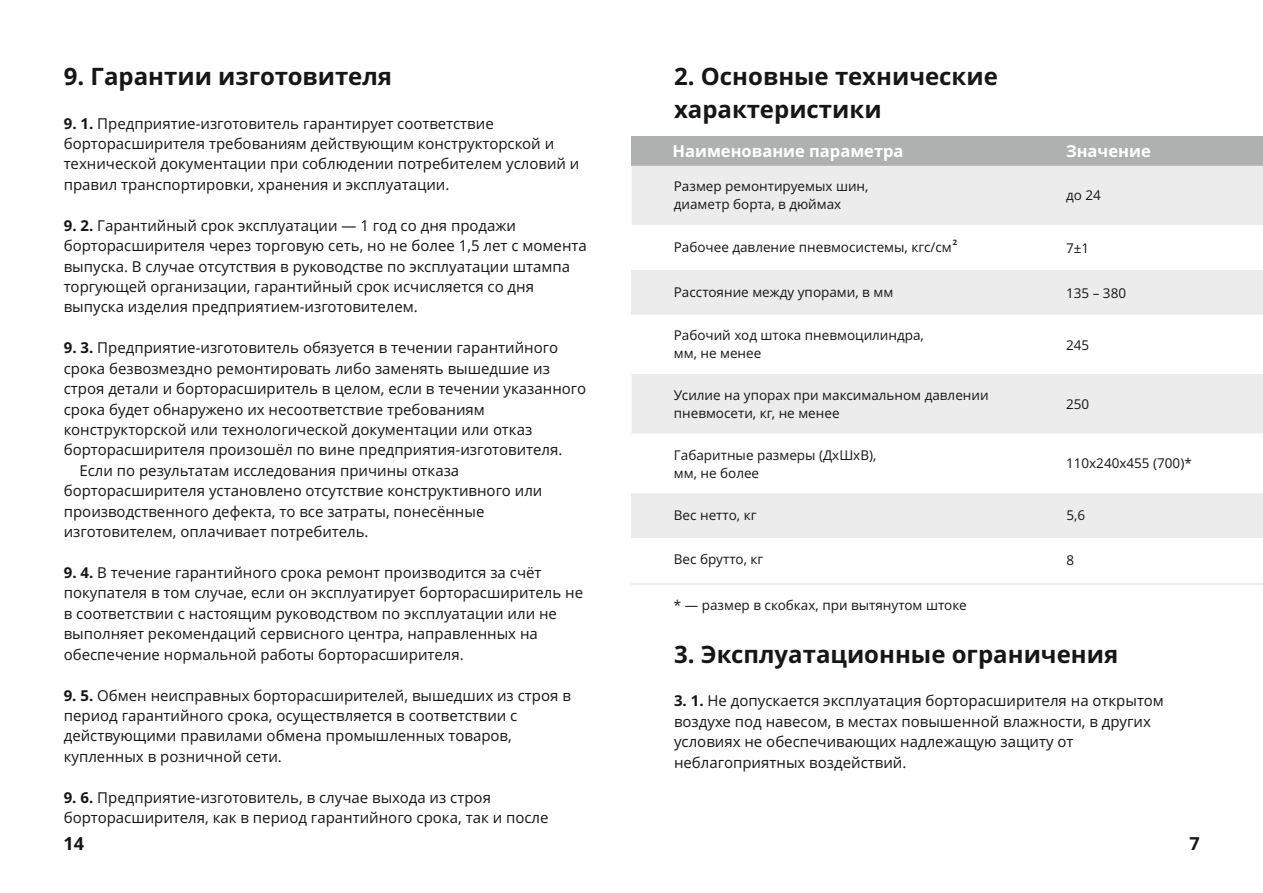
<style>
.page{position:relative;width:1263px;height:893px;background:#fff}
.page>*{position:absolute;margin:0;border:0;box-sizing:border-box;transform-origin:0 0}
.t1{font:700 24px/32.7px "Open Sans";color:#151616}
.t2{font:700 18px "Open Sans";color:#151616}
.t3{font:700 16.5px "Open Sans";color:#fff}
.t4{font:15px/20.4px "Open Sans";color:#151616}
.t5{font:13.5px/18.5px "Open Sans";color:#151616}
.t6{font:700 7.5px "Open Sans";color:#151616}
.s1{font-weight:700}
</style>
<div class="page">
<div style="left:631px;top:493px;width:632px;height:45px;background:#ececec"></div>
<hr style="left:631px;top:583px;width:632px;height:1px;background:#ececec">
<div style="left:631px;top:136px;width:632px;height:30px;background:#afb0b0"></div>
<div style="left:632px;top:166px;width:631px;height:59px;background:#ececec"></div>
<div style="left:631px;top:270px;width:632px;height:45px;background:#ececec"></div>
<div style="left:632px;top:374px;width:631px;height:59px;background:#ececec"></div>
<h1 class="t1" style="left:64px;top:62px;width:330px">9. Гарантии изготовителя</h1>
<p class="t4" style="left:64px;top:114px;width:517px"><span class="s1">9. 1.</span> Предприятие-изготовитель гарантирует соответствие борторасширителя требованиям действующим конструкторской и технической документации при соблюдении потребителем условий и правил транспортировки, хранения и эксплуатации.</p>
<p class="t4" style="left:64px;top:217px;width:525px"><span class="s1">9. 2.</span> Гарантийный срок эксплуатации — 1 год со дня продажи борторасширителя через торговую сеть, но не более 1,5 лет с момента выпуска. В случае отсутствия в руководстве по эксплуатации штампа торгующей организации, гарантийный срок исчисляется со дня выпуска изделия предприятием-изготовителем.</p>
<p class="t4" style="left:64px;top:339px;width:496px"><span class="s1">9. 3.</span> Предприятие-изготовитель обязуется в течении гарантийного</p>
<p class="t4" style="left:64px;top:360px;width:488px">срока безвозмездно ремонтировать либо заменять вышедшие из</p>
<p class="t4" style="left:64px;top:380px;width:524px">строя детали и борторасширитель в целом, если в течении указанного</p>
<p class="t4" style="left:64px;top:400px;width:423px">срока будет обнаружено их несоответствие требованиям</p>
<p class="t4" style="left:64px;top:421px;width:470px">конструкторской или технологической документации или отказ</p>
<p class="t4" style="left:64px;top:441px;width:500px">борторасширителя произошёл по вине предприятия-изготовителя.</p>
<p class="t4" style="left:79px;top:462px;width:381px">Если по результатам исследования причины отказа</p>
<p class="t4" style="left:64px;top:482px;width:480px">борторасширителя установлено отсутствие конструктивного или</p>
<p class="t4" style="left:64px;top:503px;width:422px">производственного дефекта, то все затраты, понесённые</p>
<p class="t4" style="left:64px;top:523px;width:306px">изготовителем, оплачивает потребитель.</p>
<p class="t4" style="left:64px;top:564px;width:521px"><span class="s1">9. 4.</span> В течение гарантийного срока ремонт производится за счёт покупателя в том случае, если он эксплуатирует борторасширитель не в соответствии с настоящим руководством по эксплуатации или не выполняет рекомендаций сервисного центра, направленных на обеспечение нормальной работы борторасширителя.</p>
<p class="t4" style="left:64px;top:686px;width:509px"><span class="s1">9. 5.</span> Обмен неисправных борторасширителей, вышедших из строя в период гарантийного срока, осуществляется в соответствии с действующими правилами обмена промышленных товаров, купленных в розничной сети.</p>
<p class="t4" style="left:64px;top:788px;width:486px"><span class="s1">9. 6.</span> Предприятие-изготовитель, в случае выхода из строя борторасширителя, как в период гарантийного срока, так и после</p>
<h1 class="t1" style="left:674px;top:62px;width:325px">2. Основные технические характеристики</h1>
<p class="t3" style="left:672px;top:144px;width:232px">Наименование параметра</p>
<p class="t3" style="left:1066px;top:144px;width:86px">Значение</p>
<p class="t5" style="left:674px;top:178px;width:196px">Размер ремонтируемых шин, диаметр борта, в дюймах</p>
<p class="t5" style="left:1066px;top:188px;width:36px">до 24</p>
<p class="t6" style="left:953px;top:239px;width:6px">2</p>
<p class="t5" style="left:674px;top:239px;width:279px">Рабочее давление пневмосистемы, кгс/см</p>
<p class="t5" style="left:1066px;top:241px;width:25px">7±1</p>
<p class="t5" style="left:674px;top:284px;width:221px">Расстояние между упорами, в мм</p>
<p class="t5" style="left:1066px;top:285px;width:62px">135 – 380</p>
<p class="t5" style="left:674px;top:327px;width:252px">Рабочий ход штока пневмоцилиндра, мм, не менее</p>
<p class="t5" style="left:1066px;top:337px;width:25px">245</p>
<p class="t5" style="left:674px;top:387px;width:316px">Усилие на упорах при максимальном давлении пневмосети, кг, не менее</p>
<p class="t5" style="left:1066px;top:396px;width:25px">250</p>
<p class="t5" style="left:674px;top:447px;width:204px">Габаритные размеры (ДхШхВ), мм, не более</p>
<p class="t5" style="left:1066px;top:456px;width:127px">110х240х455 (700)*</p>
<p class="t5" style="left:674px;top:507px;width:84px">Вес нетто, кг</p>
<p class="t5" style="left:674px;top:551px;width:91px">Вес брутто, кг</p>
<p class="t5" style="left:1066px;top:507px;width:20px">5,6</p>
<p class="t5" style="left:1066px;top:552px;width:9px">8</p>
<p class="t5" style="left:674px;top:597px;width:294px">* — размер в скобках, при вытянутом штоке</p>
<h1 class="t1" style="left:674px;top:640px;width:446px">3. Эксплуатационные ограничения</h1>
<p class="t4" style="left:674px;top:692px;width:491px"><span class="s1">3. 1.</span> Не допускается эксплуатация борторасширителя на открытом воздухе под навесом, в местах повышенной влажности, в других условиях не обеспечивающих надлежащую защиту от неблагоприятных воздействий.</p>
<p class="t2" style="left:63px;top:837px;width:22px">14</p>
<p class="t2" style="left:1189px;top:836px;width:12px">7</p>
</div>
